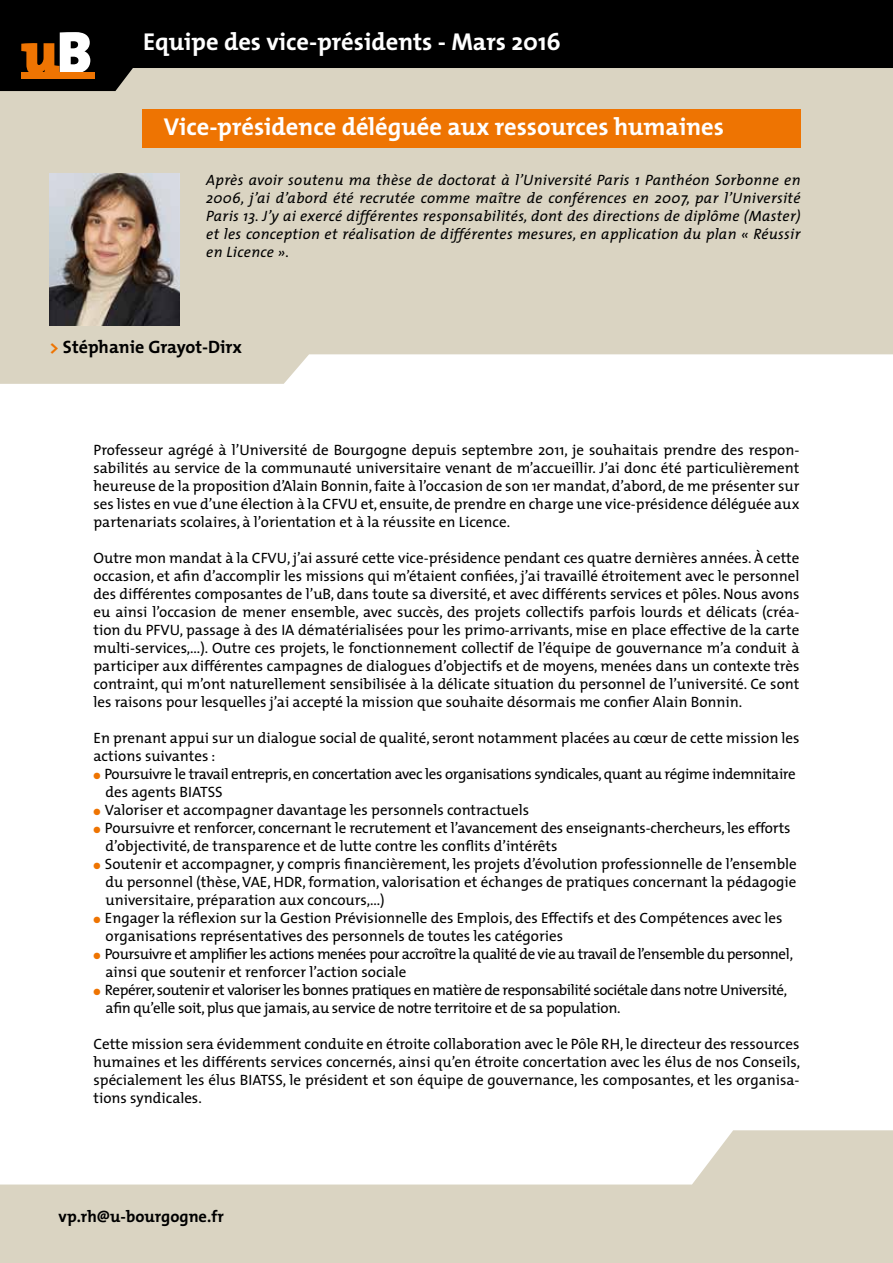
<style>
.page{position:relative;width:893px;height:1263px;background:#fff}
.page>*{position:absolute;margin:0;border:0;box-sizing:border-box;transform-origin:0 0}
.t1{font:700 24.45px "The Mix";color:#fff}
.t2{font:700 18px "The Mix";color:#000}
.t3{font:700 16.5px "The Mix";color:#000}
.t4{font:15px/18px "The Mix";color:#000;text-align:justify}
.t5{font:15px/18px "The Mix";letter-spacing:-.03em;color:#000}
.t6{font:italic 15px/18px "The Mix";letter-spacing:.02em;color:#000;text-align:justify}
.t7{font:15px/18px "The Mix";letter-spacing:-.025em;color:#000}
.s1{color:#ee7402}
</style>
<div class="page">
<svg style="left:0;top:91px;width:893px;height:293px;background:#dcd7c6"></svg>
<img style="left:50px;top:174px;width:130px;height:151px">
<div style="left:142px;top:109px;width:658px;height:38px;background:#ee7402"></div>
<svg style="left:0;top:0;width:893px;height:91px;background:#31302c"></svg>
<svg style="left:21px;top:32px;width:69px;height:41px"></svg>
<div style="left:21px;top:73px;width:73px;height:6px;background:#ee7402"></div>
<svg style="left:0;top:1130px;width:893px;height:133px;fill:#dad4c2"></svg>
<h1 class="t1" style="left:143px;top:21px;width:419px">Equipe des vice-présidents - Mars 2016</h1>
<h1 class="t1" style="left:164px;top:106px;width:562px">Vice-présidence déléguée aux ressources humaines</h1>
<p class="t6" style="left:206px;top:170px;width:596px">Après avoir soutenu ma thèse de doctorat à l’Université Paris 1 Panthéon Sorbonne en 2006, j’ai d’abord été recrutée comme maître de conférences en 2007, par l’Université Paris 13. J’y ai exercé différentes responsabilités, dont des directions de diplôme (Master) et les conception et réalisation de différentes mesures, en application du plan « Réussir en Licence ».</p>
<p class="t2" style="left:50px;top:332px;width:194px"><span class="s1">&gt;</span> Stéphanie Grayot-Dirx</p>
<p class="t4" style="left:94px;top:441px;width:707px">Professeur agrégé à l’Université de Bourgogne depuis septembre 2011, je souhaitais prendre des respon&shy;sabilités au service de la communauté universitaire venant de m’accueillir. J’ai donc été particulièrement heureuse de la proposition d’Alain Bonnin, faite à l’occasion de son 1er mandat, d’abord, de me présenter sur ses listes en vue d’une élection à la CFVU et, ensuite, de prendre en charge une vice-présidence déléguée aux partenariats scolaires, à l’orientation et à la réussite en Licence.</p>
<p class="t4" style="left:94px;top:549px;width:707px">Outre mon mandat à la CFVU, j’ai assuré cette vice-présidence pendant ces quatre dernières années. À cette occasion, et afin d’accomplir les missions qui m’étaient confiées, j’ai travaillé étroitement avec le personnel des différentes composantes de l’uB, dans toute sa diversité, et avec différents services et pôles. Nous avons eu ainsi l’occasion de mener ensemble, avec succès, des projets collectifs parfois lourds et délicats (créa&shy;tion du PFVU, passage à des IA dématérialisées pour les primo-arrivants, mise en place effective de la carte multi-services,...). Outre ces projets, le fonctionnement collectif de l’équipe de gouvernance m’a conduit à participer aux différentes campagnes de dialogues d’objectifs et de moyens, menées dans un contexte très contraint, qui m’ont naturellement sensibilisée à la délicate situation du personnel de l’université. Ce sont les raisons pour lesquelles j’ai accepté la mission que souhaite désormais me confier Alain Bonnin.</p>
<p class="t4" style="left:94px;top:729px;width:707px">En prenant appui sur un dialogue social de qualité, seront notamment placées au cœur de cette mission les actions suivantes :</p>
<p class="t7" style="left:106px;top:765px;width:692px;text-indent:-12px"><span class="s1">●</span> Poursuivre le travail entrepris, en concertation avec les organisations syndicales, quant au régime indemnitaire des agents BIATSS</p>
<p class="t4" style="left:94px;top:801px;width:437px"><span class="s1">●</span> Valoriser et accompagner davantage les personnels contractuels</p>
<p class="t4" style="left:106px;top:819px;width:686px;text-indent:-12px"><span class="s1">●</span> Poursuivre et renforcer, concernant le recrutement et l’avancement des enseignants-chercheurs, les efforts d’objectivité, de transparence et de lutte contre les conflits d’intérêts</p>
<p class="t4" style="left:106px;top:855px;width:693px;text-indent:-12px"><span class="s1">●</span> Soutenir et accompagner, y compris financièrement, les projets d’évolution professionnelle de l’ensemble du personnel (thèse, VAE, HDR, formation, valorisation et échanges de pratiques concernant la pédagogie universitaire, préparation aux concours,...)</p>
<p class="t4" style="left:106px;top:909px;width:679px;text-indent:-12px"><span class="s1">●</span> Engager la réflexion sur la Gestion Prévisionnelle des Emplois, des Effectifs et des Compétences avec les organisations représentatives des personnels de toutes les catégories</p>
<p class="t5" style="left:106px;top:945px;width:689px;text-indent:-12px"><span class="s1">●</span> Poursuivre et amplifier les actions menées pour accroître la qualité de vie au travail de l’ensemble du personnel, ainsi que soutenir et renforcer l’action sociale</p>
<p class="t5" style="left:106px;top:981px;width:683px;text-indent:-12px"><span class="s1">●</span> Repérer, soutenir et valoriser les bonnes pratiques en matière de responsabilité sociétale dans notre Université, afin qu’elle soit, plus que jamais, au service de notre territoire et de sa population.</p>
<p class="t4" style="left:94px;top:1035px;width:708px">Cette mission sera évidemment conduite en étroite collaboration avec le Pôle RH, le directeur des ressources humaines et les différents services concernés, ainsi qu’en étroite concertation avec les élus de nos Conseils, spécialement les élus BIATSS, le président et son équipe de gouvernance, les composantes, et les organisa&shy;tions syndicales.</p>
<p class="t3" style="left:59px;top:1202px;width:167px">vp.rh@u-bourgogne.fr</p>
</div>
